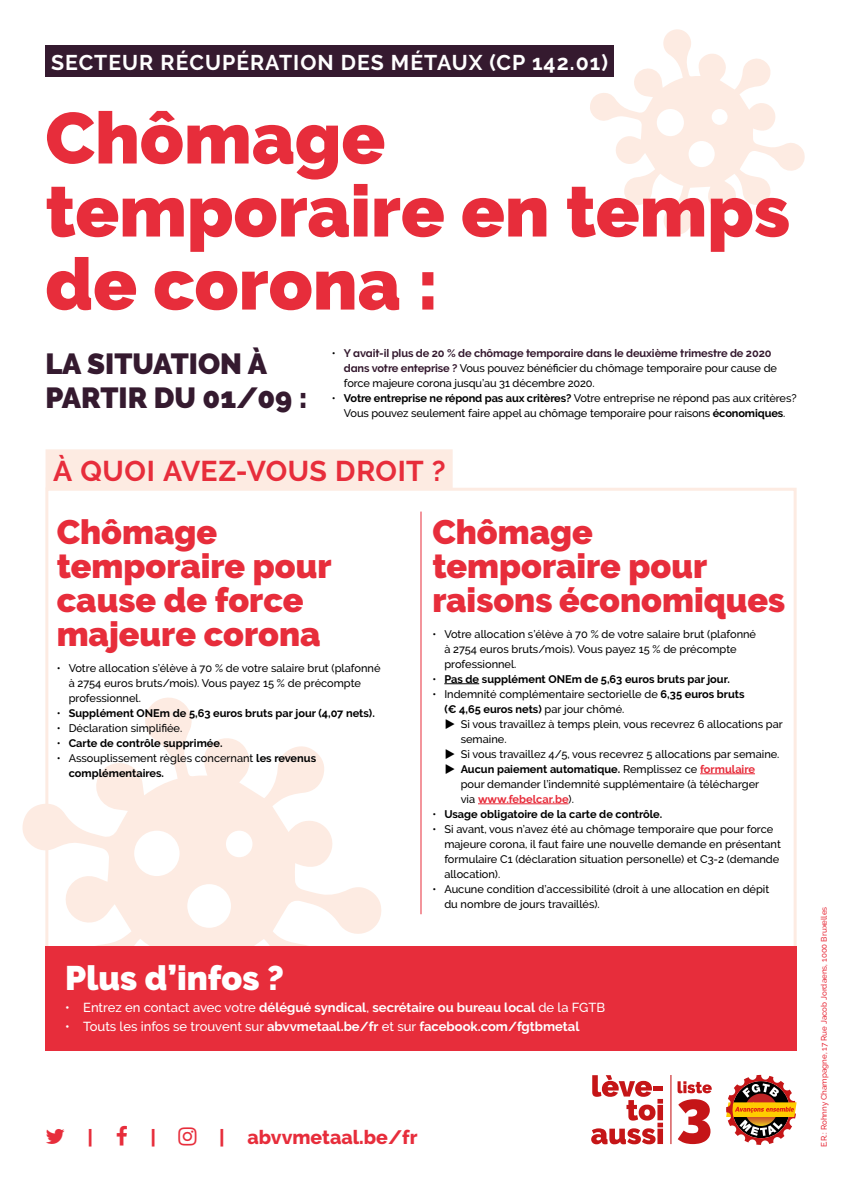
<style>
.page{position:relative;width:842px;height:1191px;background:#fff}
.page>*{position:absolute;margin:0;border:0;box-sizing:border-box;transform-origin:0 0}
.t1{font:900 72px/73px "Raleway";color:#e72d3b}
.TITEL{font:900 34px/34px "Raleway";color:#e72d3b}
.tussentitel{font:900 34px "Raleway";color:#fff}
.SUBTITEL_L{font:900 29px/34px "Raleway";color:#351a2f}
.t2{font:700 28.5px "Raleway";letter-spacing:.02em;color:#e72d3b}
.t3{font:700 21.3px "Raleway";letter-spacing:.05em;color:#fff}
.t4{font:800 19.4px "Raleway";color:#e72d3b}
.t5{font:700 13px "Raleway";color:#fff}
.BODYCOPY{font:500 11px/15px "Raleway";color:#000}
.t6{font:700 11px "Raleway";color:#000}
.t7{font:500 8px "Raleway";color:#e72d3b}
.s1{font-weight:700;color:#351a2f}
.s2{font-weight:700}
.s3{font-weight:500}
.s4{font-weight:700;color:#e72d3b}
</style>
<div class="page">
<svg style="left:726px;top:1074px;width:71px;height:70px"></svg>
<svg style="left:591px;top:1075px;width:72px;height:69px"></svg>
<hr style="left:670px;top:1075px;width:1px;height:69px;background:#c51517">
<svg style="left:678px;top:1099px;width:32px;height:45px"></svg>
<svg style="left:677px;top:1081px;width:35px;height:12px"></svg>
<div style="left:45px;top:45px;width:569px;height:32px;background:#351a2f"></div>
<svg style="left:590px;top:29px;width:215px;height:206px"></svg>
<svg style="left:22px;top:697px;width:360px;height:249px"></svg>
<div style="left:45px;top:946px;width:752px;height:104px;background:#e72d3b"></div>
<hr style="left:421px;top:511px;width:1px;height:403px;background:#e72d3b">
<div style="left:46px;top:449px;width:407px;height:39px;background:#fdebe2"></div>
<hr style="left:444px;top:683px;width:35px;height:1px;background:#000">
<hr style="left:700px;top:773px;width:55px;height:1px;background:#e72d3b">
<hr style="left:478px;top:803px;width:91px;height:1px;background:#e72d3b">
<h3 class="t3" style="left:51px;top:50px;width:558px">SECTEUR RÉCUPÉRATION DES MÉTAUX (CP 142.01)</h3>
<p class="t1" style="left:45px;top:102px;width:746px">Chômage temporaire en temps de corona :</p>
<p class="SUBTITEL_L" style="left:45px;top:347px;width:264px">LA SITUATION À<br>PARTIR DU 01/09 :</p>
<p class="BODYCOPY" style="left:344px;top:346px;width:435px;text-indent:-12px">• <span class="s1">Y avait-il plus de 20 % de chômage temporaire dans le deuxième trimestre de 2020 dans votre enteprise ?</span> Vous pouvez bénéficier du chômage temporaire pour cause de force majeure corona jusqu’au 31 décembre 2020.</p>
<p class="BODYCOPY" style="left:332px;top:391px;width:466px;text-align:center">• <span class="s2">Votre entreprise ne répond pas aux critères?</span> Votre entreprise ne répond pas aux critères?<br>Vous pouvez seulement faire appel au chômage temporaire pour raisons <span class="s2">économiques</span>.</p>
<p class="t2" style="left:53px;top:455px;width:394px">À QUOI AVEZ-VOUS DROIT ?</p>
<p class="TITEL" style="left:57px;top:514px;width:276px">Chômage temporaire pour cause de force majeure corona</p>
<p class="BODYCOPY" style="left:69px;top:660px;width:313px;text-indent:-12px">• Votre allocation s’élève à 70 % de votre salaire brut (plafonné à 2754 euros bruts/mois). Vous payez 15 % de précompte professionnel.</p>
<p class="t6" style="left:57px;top:707px;width:320px"><span class="s3">•</span> Supplément ONEm de 5,63 euros bruts par jour (4,07 nets).</p>
<p class="BODYCOPY" style="left:57px;top:720px;width:127px">• Déclaration simplifiée.</p>
<p class="t6" style="left:57px;top:737px;width:167px"><span class="s3">•</span> Carte de contrôle supprimée.</p>
<p class="BODYCOPY" style="left:69px;top:750px;width:249px;text-indent:-12px">• Assouplissement règles concernant <span class="s2">les revenus complémentaires.</span></p>
<p class="TITEL" style="left:432px;top:514px;width:354px">Chômage temporaire pour raisons économiques</p>
<p class="BODYCOPY" style="left:444px;top:626px;width:313px;text-indent:-12px">• Votre allocation s’élève à 70 % de votre salaire brut (plafonné à 2754 euros bruts/mois). Vous payez 15 % de précompte professionnel.</p>
<p class="t6" style="left:432px;top:673px;width:299px"><span class="s3">•</span> Pas de supplément ONEm de 5,63 euros bruts par jour.</p>
<p class="BODYCOPY" style="left:444px;top:686px;width:302px;text-indent:-12px">• Indemnité complémentaire sectorielle de <span class="s2">6,35 euros bruts (€ 4,65 euros nets)</span> par jour chômé.</p>
<p class="BODYCOPY" style="left:461px;top:716px;width:324px">Si vous travaillez à temps plein, vous recevrez 6 allocations par semaine.</p>
<p class="BODYCOPY" style="left:461px;top:746px;width:320px">Si vous travaillez 4/5, vous recevrez 5 allocations par semaine.</p>
<p class="BODYCOPY" style="left:461px;top:761px;width:300px"><span class="s2">Aucun paiement automatique.</span> Remplissez ce <span class="s4">formulaire </span>pour demander l’indemnité supplémentaire (à télécharger via <span class="s4">www.febelcar.be</span>).</p>
<p class="t6" style="left:432px;top:808px;width:232px"><span class="s3">•</span> Usage obligatoire de la carte de contrôle.</p>
<p class="BODYCOPY" style="left:444px;top:821px;width:338px;text-indent:-12px">• Si avant, vous n’avez été au chômage temporaire que pour force majeure corona, il faut faire une nouvelle demande en présentant formulaire C1 (déclaration situation personelle) et C3-2 (demande allocation).</p>
<p class="BODYCOPY" style="left:444px;top:881px;width:326px;text-indent:-12px">• Aucune condition d’accessibilité (droit à une allocation en dépit du nombre de jours travaillés).</p>
<p class="tussentitel" style="left:65px;top:958px;width:220px">Plus d’infos ?</p>
<p class="t5" style="left:65px;top:999px;width:541px"><span class="s3">• Entrez en contact avec votre</span> délégué syndical<span class="s3">,</span> secrétaire ou bureau local <span class="s3">de la FGTB</span></p>
<p class="t5" style="left:65px;top:1018px;width:516px"><span class="s3">• Touts les infos se trouvent sur</span> abvvmetaal.be/fr <span class="s3">et sur</span> facebook.com/fgtbmetal</p>
<h3 class="t4" style="left:88px;top:1126px;width:7px">|</h3>
<h3 class="t4" style="left:150px;top:1126px;width:7px">|</h3>
<h3 class="t4" style="left:219px;top:1126px;width:200px">| abvvmetaal.be/fr</h3>
<p class="t7" style="left:819px;top:1147px;width:242px;rotate:-90deg">E.R.: Rohnny Champagne, 17 Rue Jacob Jordaens, 1000 Bruxelles</p>
</div>
